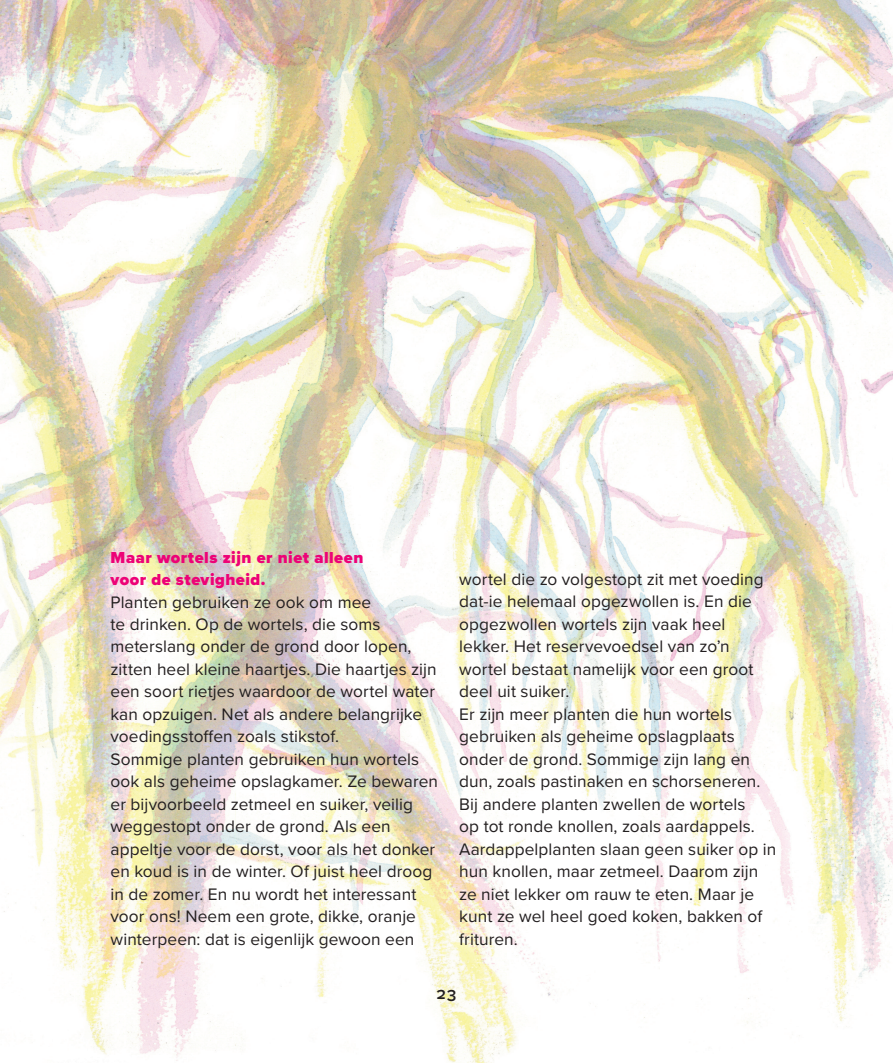
<style>
.page{position:relative;width:893px;height:1063px;background:#fff}
.page>*{position:absolute;margin:0;border:0;box-sizing:border-box;transform-origin:0 0}
.t1{font:17.25px/22.5px "Proxima Nova";letter-spacing:.005em;color:#231f20}
.t2{font:900 16.5px/22.5px "Proxima Nova";letter-spacing:.03em;color:#ed0277}
.t3{font:600 16.5px "Proxima Nova";color:#231f20}
</style>
<div class="page">
<img style="left:0;top:0;width:893px;height:1063px">
<p class="t2" style="left:111px;top:546px;width:254px">Maar wortels zijn er niet alleen voor de stevigheid.</p>
<p class="t1" style="left:111px;top:590px;width:329px">Planten gebruiken ze ook om mee<br>te drinken. Op de wortels, die soms meterslang onder de grond door lopen, zitten heel kleine haartjes. Die haartjes zijn een soort rietjes waardoor de wortel water kan opzuigen. Net als andere belangrijke voedingsstoffen zoals stikstof.<br>Sommige planten gebruiken hun wortels ook als geheime opslagkamer. Ze bewaren er bijvoorbeeld zetmeel en suiker, veilig weggestopt onder de grond. Als een appeltje voor de dorst, voor als het donker en koud is in de winter. Of juist heel droog in de zomer. En nu wordt het interessant voor ons! Neem een grote, dikke, oranje winterpeen: dat is eigenlijk gewoon een</p>
<p class="t1" style="left:459px;top:567px;width:319px">wortel die zo volgestopt zit met voeding dat-ie helemaal opgezwollen is. En die opgezwollen wortels zijn vaak heel lekker. Het reservevoedsel van zo’n wortel bestaat namelijk voor een groot deel uit suiker.<br>Er zijn meer planten die hun wortels gebruiken als geheime opslagplaats onder de grond. Sommige zijn lang en dun, zoals pastinaken en schorseneren.<br>Bij andere planten zwellen de wortels<br>op tot ronde knollen, zoals aardappels.<br>Aardappelplanten slaan geen suiker op in hun knollen, maar zetmeel. Daarom zijn ze niet lekker om rauw te eten. Maar je kunt ze wel heel goed koken, bakken of frituren.</p>
<p class="t3" style="left:436px;top:986px;width:22px">23</p>
</div>
